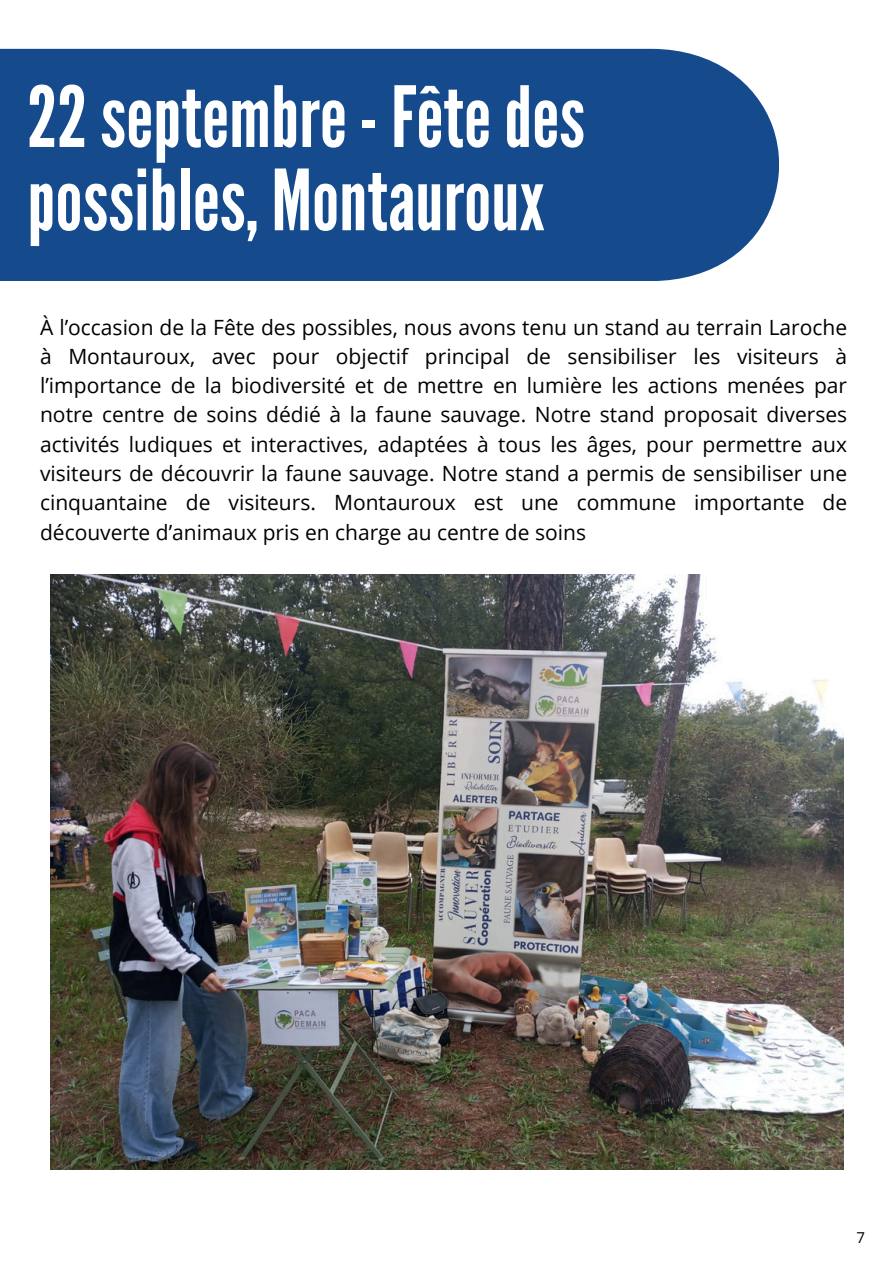
<style>
.page{position:relative;width:894px;height:1264px;background:#fff}
.page>*{position:absolute;margin:0;border:0;box-sizing:border-box;transform-origin:0 0}
.t1{font:84px/83.2px "League Gothic";color:#fff}
.t2{font:21px/29.2px "Open Sans";color:#000;text-align:justify}
.t3{font:15px "Open Sans";color:#000}
</style>
<div class="page">
<div style="left:0;top:49px;width:778px;height:232px;background:#154a8d"></div>
<img style="left:51px;top:574px;width:792px;height:595px">
<p class="t1" style="left:27px;top:77px;width:559px">22septembre- Fêtedes possibles, Montauroux</p>
<p class="t2" style="left:40px;top:312px;width:808px">À l’occasion de la Fête des possibles, nous avons tenu un stand au terrain Laroche à Montauroux, avec pour objectif principal de sensibiliser les visiteurs à l’importance de la biodiversité et de mettre en lumière les actions menées par notre centre de soins dédié à la faune sauvage. Notre stand proposait diverses activités ludiques et interactives, adaptées à tous les âges, pour permettre aux visiteurs de découvrir la faune sauvage. Notre stand a permis de sensibiliser une cinquantaine de visiteurs. Montauroux est une commune importante de découverte d’animaux pris en charge au centre de soins</p>
<h1 class="t3" style="left:856px;top:1226px;width:10px">7</h1>
</div>
